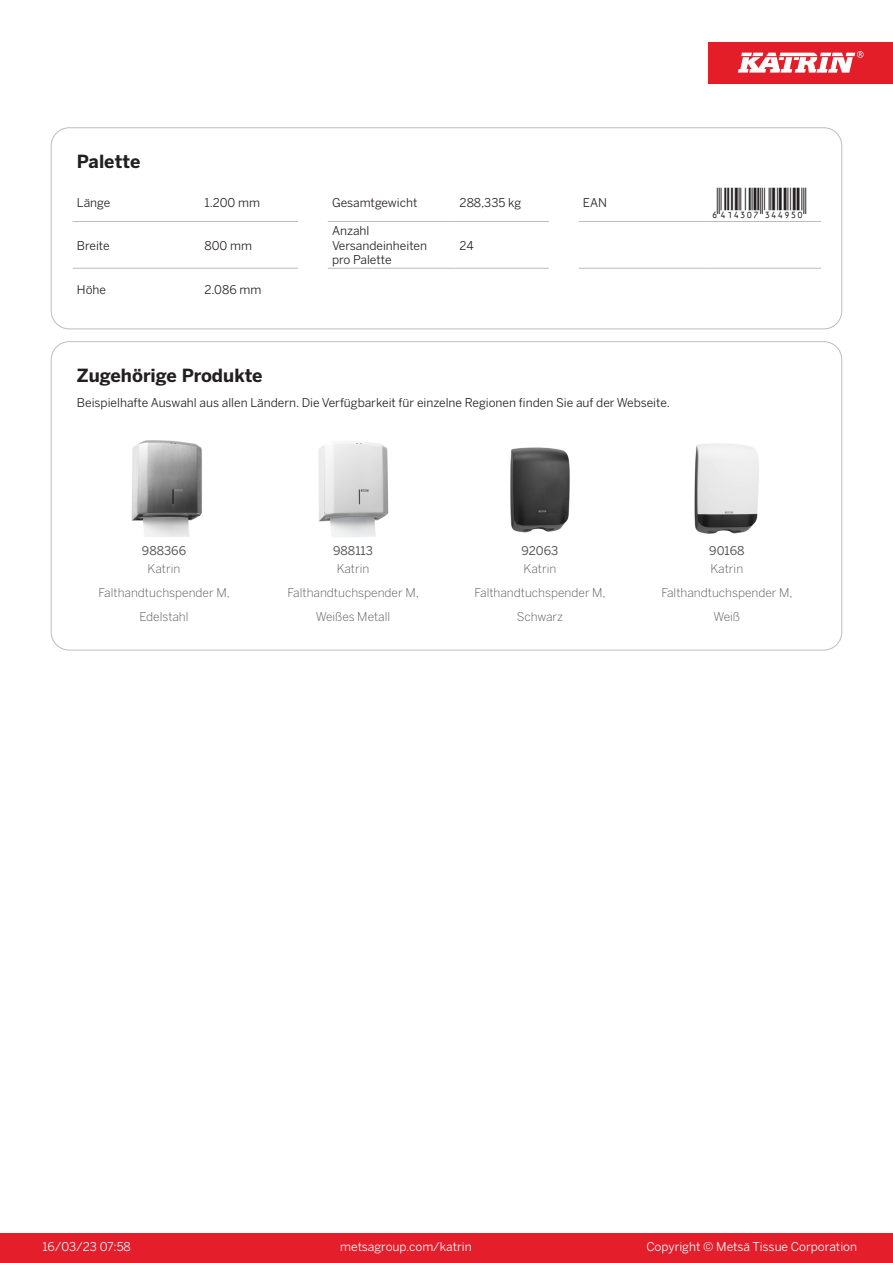
<style>
.page{position:relative;width:893px;height:1263px;background:#fff}
.page>*{position:absolute;margin:0;border:0;box-sizing:border-box;transform-origin:0 0}
.T_EAN{font:30px "Viisas EAN Matala";color:#231f20}
.T_TableHeader{font:700 18px "Benton Sans";color:#231f20}
.T_TableBody{font:12px/14.4px "Benton Sans";color:#231f20}
.T_RelatedName{font:300 12px/24px "Benton Sans";color:#57585a;text-align:center}
.t1{font:12px "Benton Sans";color:#fff}
.T_RelatedCode{font:12px "Benton Sans";color:#57585a}
</style>
<div class="page">
<div style="left:0;top:1233px;width:893px;height:30px;background:#e41e2b"></div>
<div style="left:708px;top:43px;width:185px;height:41px;background:#e31e28"></div>
<svg style="left:738px;top:51px;width:126px;height:22px"></svg>
<hr style="left:73px;top:221px;width:127px;height:1px;background:#bcbdc0">
<hr style="left:200px;top:221px;width:98px;height:1px;background:#bcbdc0">
<hr style="left:328px;top:221px;width:127px;height:1px;background:#bcbdc0">
<hr style="left:455px;top:221px;width:94px;height:1px;background:#bcbdc0">
<hr style="left:579px;top:221px;width:127px;height:1px;background:#bcbdc0">
<hr style="left:706px;top:221px;width:115px;height:1px;background:#bcbdc0">
<hr style="left:73px;top:268px;width:127px;height:1px;background:#bcbdc0">
<hr style="left:200px;top:268px;width:98px;height:1px;background:#bcbdc0">
<hr style="left:328px;top:268px;width:127px;height:1px;background:#bcbdc0">
<hr style="left:455px;top:268px;width:94px;height:1px;background:#bcbdc0">
<hr style="left:579px;top:268px;width:127px;height:1px;background:#bcbdc0">
<hr style="left:706px;top:268px;width:115px;height:1px;background:#bcbdc0">
<div style="left:51px;top:128px;width:791px;height:201px;border:1px solid #bcbdc0;border-radius:18px"></div>
<img style="left:131px;top:440px;width:71px;height:97px">
<img style="left:318px;top:442px;width:71px;height:95px">
<img style="left:510px;top:447px;width:60px;height:86px">
<img style="left:694px;top:444px;width:65px;height:90px">
<p class="T_TableHeader" style="left:77px;top:150px;width:65px">Palette</p>
<p class="T_TableBody" style="left:77px;top:196px;width:35px">Länge</p>
<p class="T_TableBody" style="left:204px;top:196px;width:57px">1.200 mm</p>
<p class="T_TableBody" style="left:332px;top:196px;width:87px">Gesamtgewicht</p>
<p class="T_TableBody" style="left:460px;top:196px;width:63px">288,335 kg</p>
<p class="T_TableBody" style="left:583px;top:196px;width:26px">EAN</p>
<p class="T_EAN" style="left:710px;top:187px;width:97px">*6414307344950*</p>
<p class="T_TableBody" style="left:77px;top:238px;width:34px">Breite</p>
<p class="T_TableBody" style="left:204px;top:238px;width:49px">800 mm</p>
<p class="T_TableBody" style="left:332px;top:224px;width:97px">Anzahl<br>Versandeinheiten</p>
<p class="T_TableBody" style="left:332px;top:252px;width:61px">pro Palette</p>
<p class="T_TableBody" style="left:460px;top:238px;width:16px">24</p>
<p class="T_TableBody" style="left:77px;top:283px;width:31px">Höhe</p>
<p class="T_TableBody" style="left:204px;top:283px;width:58px">2.086 mm</p>
<p class="T_TableHeader" style="left:77px;top:364px;width:187px">Zugehörige Produkte</p>
<p class="T_TableBody" style="left:77px;top:395px;width:595px">Beispielhafte Auswahl aus allen Ländern. Die Verfügbarkeit für einzelne Regionen finden Sie auf der Webseite.</p>
<p class="T_RelatedCode" style="left:142px;top:544px;width:46px">988366</p>
<p class="T_RelatedCode" style="left:333px;top:544px;width:41px">988113</p>
<p class="T_RelatedCode" style="left:522px;top:544px;width:38px">92063</p>
<p class="T_RelatedCode" style="left:709px;top:544px;width:37px">90168</p>
<p class="T_RelatedName" style="left:99px;top:557px;width:133px">Katrin<br>Falthandtuchspender M,<br>Edelstahl</p>
<p class="T_RelatedName" style="left:288px;top:557px;width:133px">Katrin<br>Falthandtuchspender M,<br>Weißes Metall</p>
<p class="T_RelatedName" style="left:474px;top:557px;width:133px">Katrin<br>Falthandtuchspender M,<br>Schwarz</p>
<p class="T_RelatedName" style="left:661px;top:557px;width:133px">Katrin<br>Falthandtuchspender M,<br>Weiß</p>
<p class="t1" style="left:43px;top:1239px;width:90px">16/03/23 07:58</p>
<p class="t1" style="left:340px;top:1239px;width:133px">metsagroup.com/katrin</p>
<p class="t1" style="left:646px;top:1239px;width:212px">Copyright © Metsä Tissue Corporation</p>
</div>
